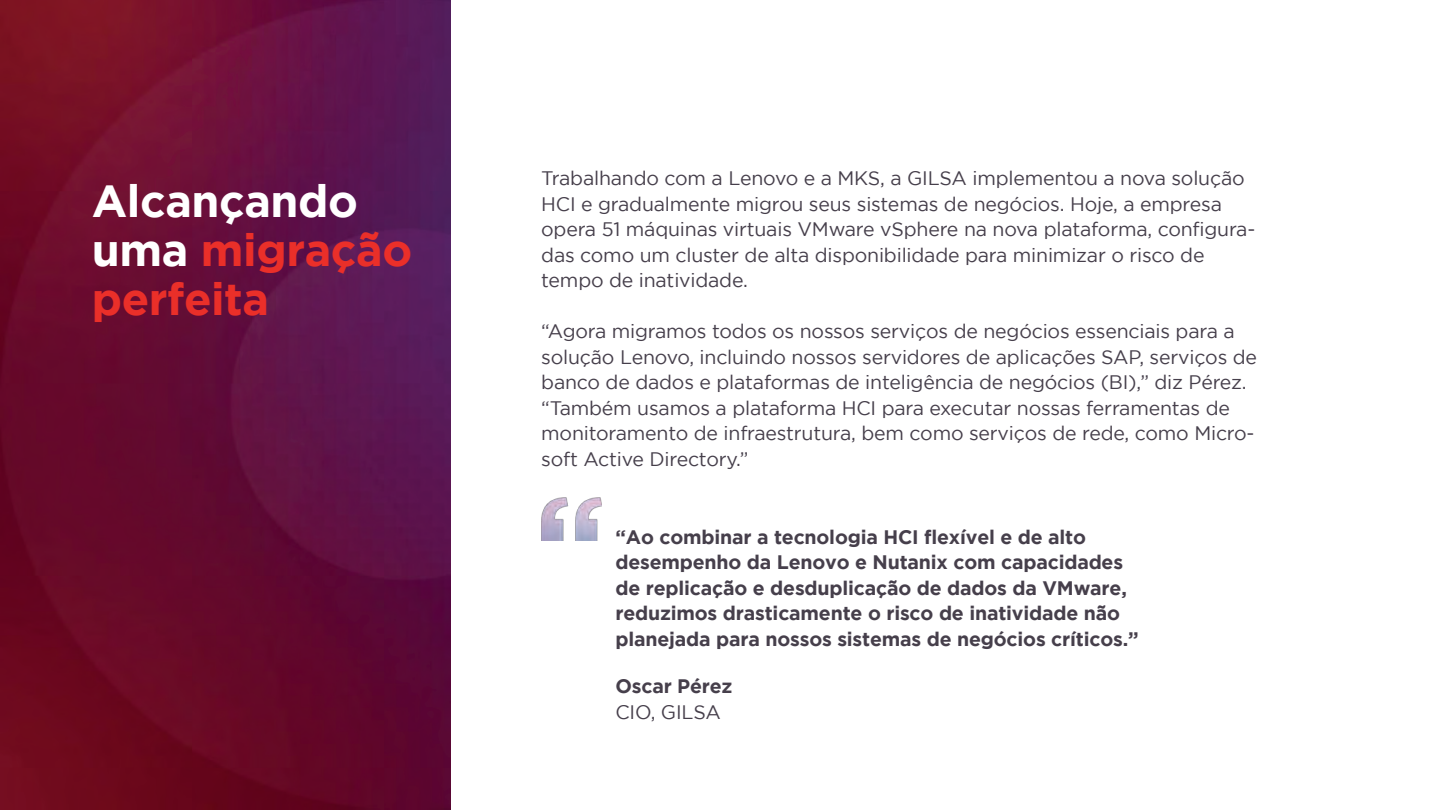
<style>
.page{position:relative;width:1440px;height:810px;background:#fff}
.page>*{position:absolute;margin:0;border:0;box-sizing:border-box;transform-origin:0 0}
.t1{font:700 45px/49.1px "Gotham";letter-spacing:-.01em;color:#ea2f29}
.t2{font:19.5px/25.5px "Gotham";letter-spacing:-.01em;color:#463f4b}
.t3{font:700 19.5px/25.5px "Gotham";letter-spacing:-.01em;color:#463f4b}
.s1{color:#fff}
</style>
<div class="page">
<img style="left:0;top:0;width:451px;height:810px">
<img style="left:541px;top:498px;width:61px;height:42px">
<h1 class="t1" style="left:92px;top:175px;width:322px"><span class="s1">Alcançando uma</span> migração perfeita</h1>
<p class="t2" style="left:541px;top:165px;width:716px">Trabalhando com a Lenovo e a MKS, a GILSA implementou a nova solução HCI e gradualmente migrou seus sistemas de negócios. Hoje, a empresa opera 51 máquinas virtuais VMware vSphere na nova plataforma, configura&shy;das como um cluster de alta disponibilidade para minimizar o risco de tempo de inatividade.</p>
<p class="t2" style="left:541px;top:318px;width:717px">“Agora migramos todos os nossos serviços de negócios essenciais para a solução Lenovo, incluindo nossos servidores de aplicações SAP, serviços de banco de dados e plataformas de inteligência de negócios (BI),” diz Pérez. “Também usamos a plataforma HCI para executar nossas ferramentas de monitoramento de infraestrutura, bem como serviços de rede, como Micro&shy;soft Active Directory.”</p>
<p class="t3" style="left:615px;top:524px;width:525px">“Ao combinar a tecnologia HCI flexível e de alto desempenho da Lenovo e Nutanix com capacidades de replicação e desduplicação de dados da VMware, reduzimos drasticamente o risco de inatividade não planejada para nossos sistemas de negócios críticos.”</p>
<p class="t3" style="left:615px;top:673px;width:119px">Oscar Pérez</p>
<p class="t2" style="left:615px;top:699px;width:107px">CIO, GILSA</p>
</div>
